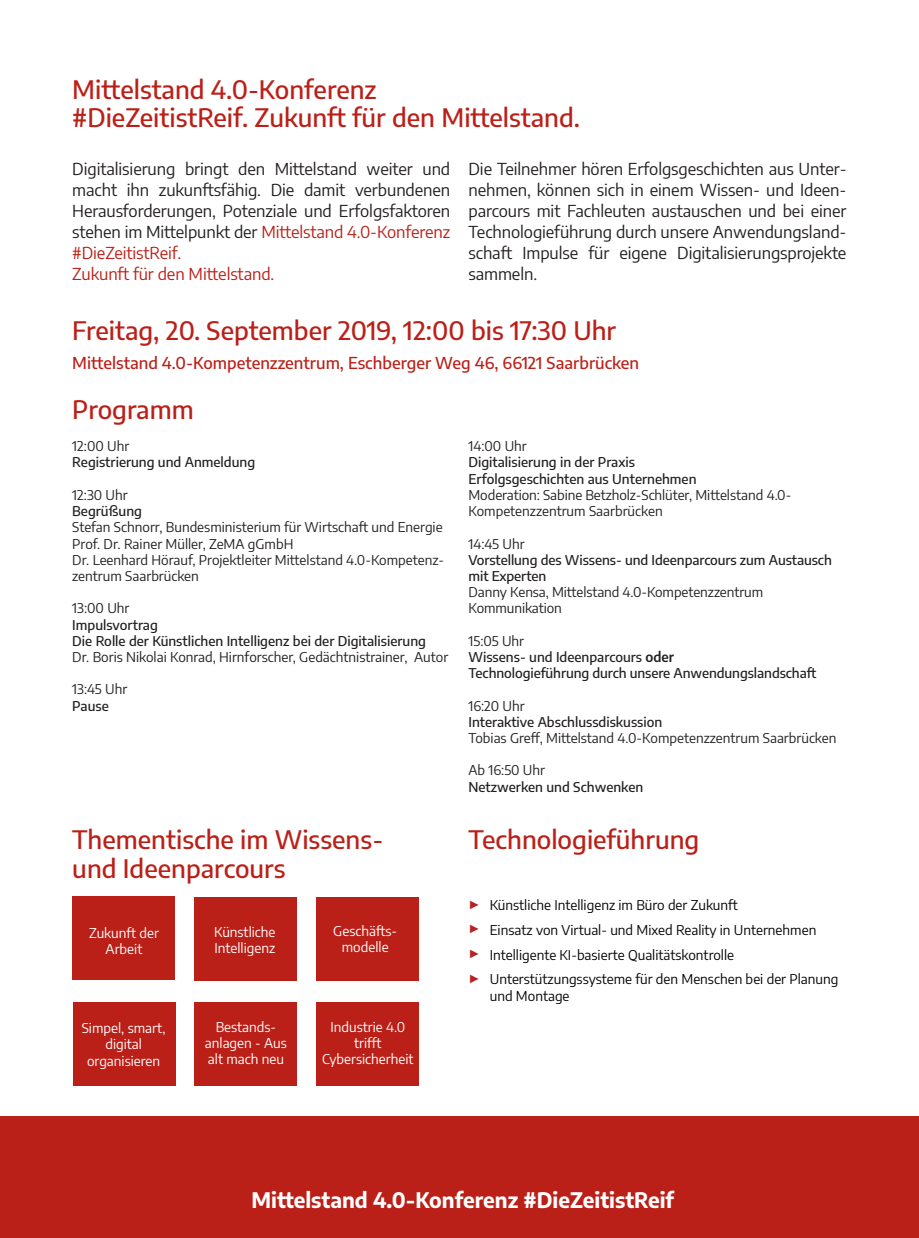
<style>
.page{position:relative;width:919px;height:1238px;background:#fff}
.page>*{position:absolute;margin:0;border:0;box-sizing:border-box;transform-origin:0 0}
.t1{font:500 25.5px/28.5px "Encode Sans";color:#bb2018}
.t2{font:700 21px "Encode Sans";color:#fff}
.t3{font:16.5px/21px "Encode Sans";letter-spacing:-.005em;color:#231f20}
.t4{font:500 16.5px "Encode Sans";color:#bb2018}
.t5{font:13.5px/16.2px "Encode Sans";color:#231f20}
.t6{font:500 13.5px/16.2px "Encode Sans";color:#231f20}
.t7{font:13.5px/24.8px "Encode Sans";color:#040503}
.t8{font:13.5px/16.2px "Encode Sans";color:#fff;text-align:center}
.s1{color:#bb2018}
.s2{font-weight:400}
.s3{font-weight:600}
.s4{font-family:"Arial";font-size:12px;color:#b72224}
</style>
<div class="page">
<div style="left:0;top:1116px;width:918px;height:121px;background:#bb2018"></div>
<div style="left:72px;top:896px;width:102px;height:83px;background:#bb2018"></div>
<div style="left:317px;top:1002px;width:102px;height:83px;background:#bb2018"></div>
<div style="left:195px;top:1001px;width:102px;height:84px;background:#bb2018"></div>
<div style="left:73px;top:1002px;width:102px;height:83px;background:#bb2018"></div>
<div style="left:195px;top:896px;width:102px;height:84px;background:#bb2018"></div>
<div style="left:317px;top:896px;width:102px;height:84px;background:#bb2018"></div>
<h1 class="t1" style="left:72px;top:74px;width:509px">Mittelstand 4.0-Konferenz<br>#DieZeitistReif. Zukunft für den Mittelstand.</h1>
<p class="t3" style="left:72px;top:158px;width:379px">Digitalisierung bringt den Mittelstand weiter und macht ihn zukunftsfähig. Die damit verbundenen Herausforderungen, Potenziale und Erfolgsfaktoren stehen im Mittelpunkt der <span class="s1">Mittelstand 4.0-Konferenz #DieZeitistReif.<br>Zukunft für den Mittelstand.</span></p>
<p class="t3" style="left:468px;top:158px;width:379px;text-align:justify">Die Teilnehmer hören Erfolgsgeschichten aus Unter&shy;nehmen, können sich in einem Wissen- und Ideen&shy;parcours mit Fachleuten austauschen und bei einer Technologieführung durch unsere Anwendungsland&shy;schaft Impulse für eigene Digitalisierungsprojekte sammeln.</p>
<h1 class="t1" style="left:72px;top:315px;width:545px">Freitag, 20. September 2019, 12:00 bis 17:30 Uhr</h1>
<p class="t4" style="left:72px;top:351px;width:568px">Mittelstand 4.0-Kompetenzzentrum, Eschberger Weg 46, 66121 Saarbrücken</p>
<h1 class="t1" style="left:72px;top:394px;width:123px">Programm</h1>
<p class="t5" style="left:72px;top:437px;width:58px">12:00 Uhr</p>
<p class="t6" style="left:72px;top:453px;width:184px">Registrierung und Anmeldung</p>
<p class="t5" style="left:72px;top:486px;width:57px">12:30 Uhr</p>
<p class="t6" style="left:72px;top:502px;width:71px">Begrüßung</p>
<p class="t5" style="left:72px;top:518px;width:373px">Stefan Schnorr, Bundesministerium für Wirtschaft und Energie Prof. Dr. Rainer Müller, ZeMA gGmbH<br>Dr. Leenhard Hörauf, Projektleiter Mittelstand 4.0-Kompetenz&shy;zentrum Saarbrücken</p>
<p class="t5" style="left:72px;top:599px;width:59px">13:00 Uhr</p>
<p class="t6" style="left:72px;top:615px;width:355px">Impulsvortrag<br>Die Rolle der Künstlichen Intelligenz bei der Digitalisierung</p>
<p class="t5" style="left:72px;top:648px;width:377px">Dr. Boris Nikolai Konrad, Hirnforscher, Gedächtnistrainer, Autor</p>
<p class="t5" style="left:72px;top:680px;width:56px">13:45 Uhr</p>
<p class="t6" style="left:72px;top:696px;width:38px">Pause</p>
<h1 class="t1" style="left:72px;top:824px;width:312px">Thementische im Wissens&shy;und Ideenparcours</h1>
<p class="t8" style="left:89px;top:923px;width:71px">Zukunft der<br>Arbeit</p>
<p class="t8" style="left:82px;top:1019px;width:85px">Simpel, smart, digital organisieren</p>
<p class="t8" style="left:214px;top:922px;width:63px;text-align:left">Künstliche<br>Intelligenz</p>
<p class="t8" style="left:333px;top:922px;width:65px">Geschäfts&shy;modelle</p>
<p class="t8" style="left:205px;top:1018px;width:83px">Bestands&shy;anlagen - Aus alt mach neu</p>
<p class="t8" style="left:322px;top:1018px;width:93px">Industrie 4.0 trifft<br>Cybersicherheit</p>
<p class="t5" style="left:468px;top:437px;width:60px">14:00 Uhr</p>
<p class="t6" style="left:468px;top:453px;width:229px">Digitalisierung in der Praxis<br>Erfolgsgeschichten aus Unternehmen</p>
<p class="t5" style="left:468px;top:486px;width:324px">Moderation: Sabine Betzholz-Schlüter, Mittelstand 4.0-<br>Kompetenzzentrum Saarbrücken</p>
<p class="t5" style="left:468px;top:534px;width:58px">14:45 Uhr</p>
<p class="t6" style="left:468px;top:551px;width:365px">Vorstellung des Wissens- und Ideenparcours zum Austausch mit Experten</p>
<p class="t5" style="left:468px;top:583px;width:296px">Danny Kensa, Mittelstand 4.0-Kompetenzzentrum<br>Kommunikation</p>
<p class="t6" style="left:468px;top:632px;width:349px"><span class="s2">15:05 Uhr<br></span>Wissens- und Ideenparcours <span class="s3">oder<br></span>Technologieführung durch unsere Anwendungslandschaft</p>
<p class="t5" style="left:468px;top:696px;width:58px">16:20 Uhr</p>
<p class="t6" style="left:468px;top:713px;width:195px">Interaktive Abschlussdiskussion</p>
<p class="t5" style="left:468px;top:729px;width:369px">Tobias Greff, Mittelstand 4.0-Kompetenzzentrum Saarbrücken</p>
<p class="t5" style="left:468px;top:761px;width:78px">Ab 16:50 Uhr</p>
<p class="t6" style="left:468px;top:777px;width:176px">Netzwerken und Schwenken</p>
<h1 class="t1" style="left:468px;top:824px;width:232px">Technologieführung</h1>
<p class="t7" style="left:468px;top:892px;width:371px"><span class="s4">►</span> Künstliche Intelligenz im Büro der Zukunft<br><span class="s4">►</span> Einsatz von Virtual- und Mixed Reality in Unternehmen<br><span class="s4">►</span> Intelligente KI-basierte Qualitätskontrolle<br><span class="s4">►</span> Unterstützungssysteme für den Menschen bei der Planung</p>
<p class="t7" style="left:489px;top:982px;width:81px">und Montage</p>
<h2 class="t2" style="left:251px;top:1184px;width:424px">Mittelstand 4.0-Konferenz #DieZeitistReif</h2>
</div>
